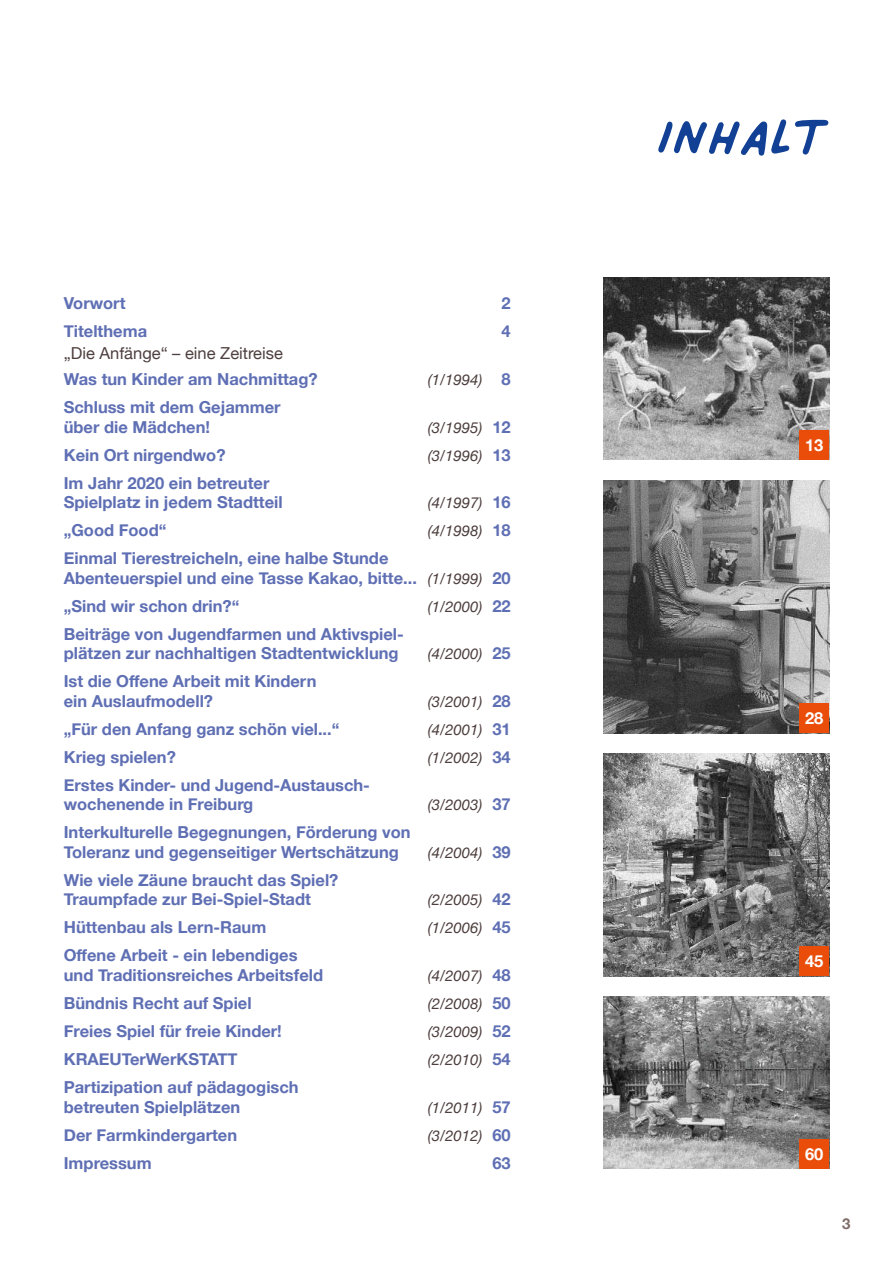
<style>
.page{position:relative;width:893px;height:1263px;background:#fff}
.page>*{position:absolute;margin:0;border:0;box-sizing:border-box;transform-origin:0 0}
.t1{font:105px "Palmer Lake Print";color:#124094}
.t2{font:700 16.5px/19.5px "Helvetica Neue";color:#5f6fb4}
.t3{font:16.5px "Helvetica Neue";color:#4d3f3e}
.t4{font:700 16.5px "Helvetica Neue";color:#fff}
.t5{font:italic 15px "Helvetica Neue";color:#4d3f3e}
.t6{font:700 15px "Helvetica Neue";color:#806c66}
.s1{font-weight:700;font-style:normal;font-size:16.5px;color:#5f6fb4}
.s2{font-weight:400;font-style:italic;font-size:15px;color:#4d3f3e}
</style>
<div class="page">
<img style="left:604px;top:278px;width:225px;height:182px">
<img style="left:604px;top:480px;width:225px;height:253px">
<img style="left:604px;top:753px;width:225px;height:223px">
<img style="left:604px;top:996px;width:225px;height:173px">
<div style="left:799px;top:430px;width:30px;height:30px;background:#e94d09"></div>
<div style="left:799px;top:703px;width:30px;height:30px;background:#e94d09"></div>
<div style="left:799px;top:946px;width:30px;height:30px;background:#e94d09"></div>
<div style="left:799px;top:1139px;width:30px;height:30px;background:#e94d09"></div>
<p class="t2" style="left:64px;top:294px;width:63px">Vorwort</p>
<p class="t2" style="left:502px;top:294px;width:11px">2</p>
<p class="t2" style="left:64px;top:322px;width:85px">Titelthema</p>
<p class="t2" style="left:502px;top:322px;width:11px">4</p>
<p class="t3" style="left:64px;top:341px;width:221px">„Die Anfänge“ – eine Zeitreise</p>
<p class="t2" style="left:64px;top:370px;width:255px">Was tun Kinder am Nachmittag?</p>
<p class="t5" style="left:428px;top:369px;width:84px">(1/1994) <span class="s1">8</span></p>
<p class="t2" style="left:64px;top:398px;width:218px">Schluss mit dem Gejammer über die Mädchen!</p>
<p class="t5" style="left:428px;top:417px;width:84px">(3/1995) <span class="s1">12</span></p>
<p class="t2" style="left:64px;top:445px;width:163px">Kein Ort nirgendwo?</p>
<p class="t5" style="left:428px;top:445px;width:84px">(3/1996) <span class="s1">13</span></p>
<p class="t2" style="left:64px;top:473px;width:220px">Im Jahr 2020 ein betreuter<br>Spielplatz in jedem Stadtteil</p>
<p class="t5" style="left:428px;top:492px;width:84px">(4/1997) <span class="s1">16</span></p>
<p class="t2" style="left:64px;top:521px;width:104px">„Good Food“</p>
<p class="t5" style="left:428px;top:520px;width:84px">(4/1998) <span class="s1">18</span></p>
<p class="t2" style="left:64px;top:549px;width:449px">Einmal Tierestreicheln, eine halbe Stunde<br>Abenteuerspiel und eine Tasse Kakao, bitte... <span class="s2">(1/1999)</span> 20</p>
<p class="t2" style="left:64px;top:596px;width:177px">„Sind wir schon drin?“</p>
<p class="t5" style="left:428px;top:596px;width:84px">(1/2000) <span class="s1">22</span></p>
<p class="t2" style="left:64px;top:624px;width:342px">Beiträge von Jugendfarmen und Aktivspiel&shy;plätzen zur nachhaltigen Stadtentwicklung</p>
<p class="t5" style="left:428px;top:643px;width:84px">(4/2000) <span class="s1">25</span></p>
<p class="t2" style="left:64px;top:672px;width:254px">Ist die Offene Arbeit mit Kindern ein Auslaufmodell?</p>
<p class="t5" style="left:428px;top:691px;width:84px">(3/2001) <span class="s1">28</span></p>
<p class="t2" style="left:64px;top:720px;width:277px">„Für den Anfang ganz schön viel...“</p>
<p class="t5" style="left:428px;top:719px;width:84px">(4/2001) <span class="s1">31</span></p>
<p class="t2" style="left:64px;top:748px;width:114px">Krieg spielen?</p>
<p class="t5" style="left:428px;top:747px;width:84px">(1/2002) <span class="s1">34</span></p>
<p class="t2" style="left:64px;top:776px;width:308px">Erstes Kinder- und Jugend-Austausch&shy;wochenende in Freiburg</p>
<p class="t5" style="left:428px;top:794px;width:84px">(3/2003) <span class="s1">37</span></p>
<p class="t2" style="left:64px;top:823px;width:348px">Interkulturelle Begegnungen, Förderung von<br>Toleranz und gegenseitiger Wertschätzung</p>
<p class="t2" style="left:64px;top:871px;width:276px">Wie viele Zäune braucht das Spiel?<br>Traumpfade zur Bei-Spiel-Stadt</p>
<p class="t5" style="left:428px;top:842px;width:84px">(4/2004) <span class="s1">39</span></p>
<p class="t5" style="left:428px;top:889px;width:84px">(2/2005) <span class="s1">42</span></p>
<p class="t2" style="left:64px;top:918px;width:204px">Hüttenbau als Lern-Raum</p>
<p class="t5" style="left:428px;top:917px;width:84px">(1/2006) <span class="s1">45</span></p>
<p class="t2" style="left:64px;top:946px;width:261px">Offene Arbeit - ein lebendiges und Traditionsreiches Arbeitsfeld</p>
<p class="t5" style="left:428px;top:965px;width:84px">(4/2007) <span class="s1">48</span></p>
<p class="t2" style="left:64px;top:994px;width:189px">Bündnis Recht auf Spiel</p>
<p class="t5" style="left:428px;top:993px;width:84px">(2/2008) <span class="s1">50</span></p>
<p class="t2" style="left:64px;top:1022px;width:220px">Freies Spiel für freie Kinder!</p>
<p class="t5" style="left:428px;top:1021px;width:84px">(3/2009) <span class="s1">52</span></p>
<p class="t2" style="left:64px;top:1050px;width:175px">KRAEUTerWerKSTATT</p>
<p class="t5" style="left:428px;top:1049px;width:84px">(2/2010) <span class="s1">54</span></p>
<p class="t2" style="left:64px;top:1078px;width:236px">Partizipation auf pädagogisch betreuten Spielplätzen</p>
<p class="t5" style="left:428px;top:1096px;width:84px">(1/2011) <span class="s1">57</span></p>
<p class="t2" style="left:64px;top:1125px;width:175px">Der Farmkindergarten</p>
<p class="t5" style="left:428px;top:1124px;width:84px">(3/2012) <span class="s1">60</span></p>
<p class="t2" style="left:64px;top:1153px;width:89px">Impressum</p>
<p class="t2" style="left:492px;top:1153px;width:20px">63</p>
<h1 class="t1" style="left:657px;top:83px;width:173px">Inhalt</h1>
<p class="t4" style="left:805px;top:432px;width:20px">13</p>
<p class="t4" style="left:805px;top:705px;width:20px">28</p>
<p class="t4" style="left:805px;top:948px;width:20px">45</p>
<p class="t4" style="left:805px;top:1141px;width:20px">60</p>
<p class="t6" style="left:842px;top:1212px;width:10px">3</p>
</div>
